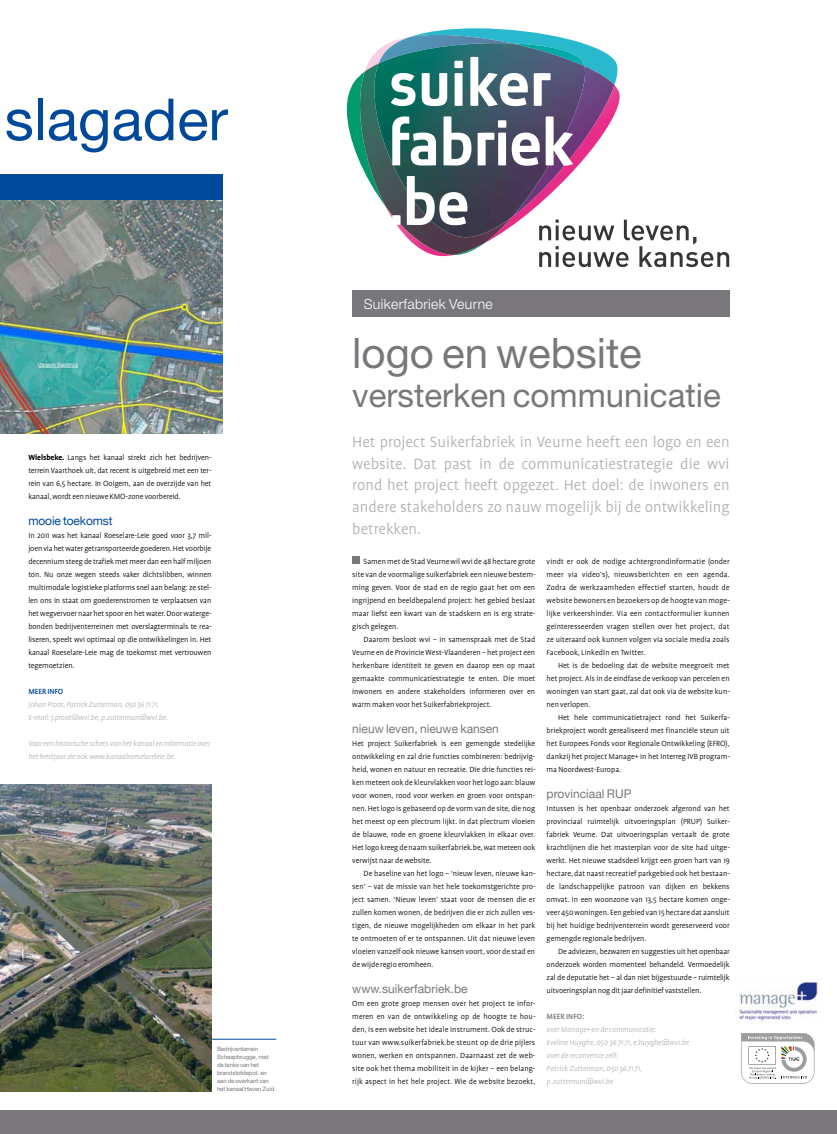
<style>
.page{position:relative;width:837px;height:1134px;background:#fff}
.page>*{position:absolute;margin:0;border:0;box-sizing:border-box;transform-origin:0 0}
.t1{font:58.2px "Helvetica Neue LT Std";color:#00499a}
.t2{font:42px "Helvetica Neue LT Std";color:#79777b}
.t3{font:33px "Helvetica Neue LT Std";color:#79777b}
.t4{font:300 16.9px/21.8px "Profile";color:#b3afb1;text-align:justify}
.t5{font:300 14px "Helvetica Neue LT Std";letter-spacing:.025em;color:#fff}
.t6{font:12px "Helvetica Neue";color:#79777b}
.t7{font:12px "Helvetica Neue";letter-spacing:-.01em;color:#00499a}
.t8{font:300 8.5px/13px "Profile";color:#000;text-align:justify}
.t9{font:italic 300 8.5px/13px "Profile";letter-spacing:-.01em;color:#b3afb1}
.t10{font:500 8.5px "Profile";color:#79777b}
.t11{font:500 8.5px "Profile";letter-spacing:-.01em;color:#00499a}
.t12{font:6px/8px "Helvetica Neue LT Std";letter-spacing:-.01em;color:#79777b}
.s1{font-weight:700}
</style>
<div class="page">
<div style="left:0;top:1110px;width:836px;height:24px;background:#79777b"></div>
<div style="left:0;top:174px;width:223px;height:26px;background:#00499a"></div>
<div style="left:352px;top:291px;width:377px;height:26px;background:#79777b"></div>
<div style="left:352px;top:557px;width:7px;height:7px;background:#79777b"></div>
<img style="left:0;top:200px;width:223px;height:234px">
<img style="left:0;top:785px;width:211px;height:306px">
<svg style="left:347px;top:28px;width:382px;height:239px"></svg>
<svg style="left:741px;top:1033px;width:73px;height:51px"></svg>
<img style="left:735px;top:979px;width:83px;height:42px">
<hr style="left:211px;top:1039px;width:65px;height:1px;background:#00499a">
<h1 class="t1" style="left:5px;top:85px;width:225px">slagader</h1>
<p class="t8" style="left:28px;top:451px;width:185px"><span class="s1">Wielsbeke.</span> Langs het kanaal strekt zich het bedrijven&shy;terrein Vaarthoek uit, dat recent is uitgebreid met een ter&shy;rein van 6,5 hectare. In Ooigem, aan de overzijde van het kanaal, wordt een nieuwe KMO-zone voorbereid.</p>
<h3 class="t7" style="left:28px;top:513px;width:86px">mooie toekomst</h3>
<p class="t8" style="left:28px;top:529px;width:185px">In 2011 was het kanaal Roeselare-Leie goed voor 3,7 mil&shy;joen via het water getransporteerde goederen. Het voorbije decennium steeg de trafiek met meer dan een half miljoen ton. Nu onze wegen steeds vaker dichtslibben, winnen multimodale logistieke platforms snel aan belang: ze stel&shy;len ons in staat om goederenstromen te verplaatsen van het wegvervoer naar het spoor en het water. Door waterge&shy;bonden bedrijventerreinen met overslagterminals te rea&shy;liseren, speelt wvi optimaal op die ontwikkelingen in. Het kanaal Roeselare-Leie mag de toekomst met vertrouwen tegemoetzien.</p>
<p class="t11" style="left:28px;top:687px;width:37px">MEER INFO</p>
<p class="t9" style="left:28px;top:698px;width:141px">Johan Proot, Patrick Zutterman, 050 36 71 71.<br>E-mail: j.proot@wvi.be, p.zutterman@wvi.be.</p>
<p class="t9" style="left:28px;top:737px;width:183px">Voor een historische schets van het kanaal en informatie over het feestjaar zie ook www.kanaalroeselareleie.be.</p>
<p class="t12" style="left:217px;top:1045px;width:60px">Bedrijventerrein<br>Schaapbrugge, met de tanks van het brandstofdepot, en aan de overkant van het kanaal Haven Zuid.</p>
<h3 class="t5" style="left:363px;top:295px;width:130px">Suikerfabriek Veurne</h3>
<h2 class="t2" style="left:352px;top:328px;width:291px">logo en website</h2>
<h3 class="t3" style="left:352px;top:376px;width:370px">versterken communicatie</h3>
<p class="t4" style="left:352px;top:431px;width:379px">Het project Suikerfabriek in Veurne heeft een logo en een website. Dat past in de communicatiestrategie die wvi rond het project heeft opgezet. Het doel: de inwoners en andere stakeholders zo nauw mogelijk bij de ontwikkeling betrekken.</p>
<p class="t8" style="left:352px;top:555px;width:185px;text-indent:11px">Samen met de Stad Veurne wil wvi de 48 hectare grote site van de voormalige suikerfabriek een nieuwe bestem&shy;ming geven. Voor de stad en de regio gaat het om een ingrijpend en beeldbepalend project: het gebied beslaat maar liefst een kwart van de stadskern en is erg strate&shy;gisch gelegen.</p>
<p class="t8" style="left:352px;top:633px;width:184px;text-indent:11px">Daarom besloot wvi – in samenspraak met de Stad Veurne en de Provincie West-Vlaanderen – het project een herkenbare identiteit te geven en daarop een op maat gemaakte communicatiestrategie te enten. Die moet inwoners en andere stakeholders informeren over en warm maken voor het Suikerfabriekproject.</p>
<h3 class="t6" style="left:352px;top:721px;width:148px">nieuw leven, nieuwe kansen</h3>
<p class="t8" style="left:352px;top:737px;width:185px">Het project Suikerfabriek is een gemengde stedelijke ontwikkeling en zal drie functies combineren: bedrijvig&shy;heid, wonen en natuur en recreatie. Die drie functies rei&shy;ken meteen ook de kleurvlakken voor het logo aan: blauw voor wonen, rood voor werken en groen voor ontspan&shy;nen. Het logo is gebaseerd op de vorm van de site, die nog het meest op een plectrum lijkt. In dat plectrum vloeien de blauwe, rode en groene kleurvlakken in elkaar over.<br>Het logo kreeg de naam suikerfabriek.be, wat meteen ook verwijst naar de website.</p>
<p class="t8" style="left:352px;top:867px;width:185px;text-indent:11px">De baseline van het logo – ‘nieuw leven, nieuwe kan&shy;sen’ – vat de missie van het hele toekomstgerichte pro&shy;ject samen. ‘Nieuw leven’ staat voor de mensen die er zullen komen wonen, de bedrijven die er zich zullen ves&shy;tigen, de nieuwe mogelijkheden om elkaar in het park te ontmoeten of er te ontspannen. Uit dat nieuwe leven vloeien vanzelf ook nieuwe kansen voort, voor de stad en de wijde regio eromheen.</p>
<h3 class="t6" style="left:352px;top:981px;width:117px">www.suikerfabriek.be</h3>
<p class="t8" style="left:352px;top:997px;width:185px">Om een grote groep mensen over het project te infor&shy;meren en van de ontwikkeling op de hoogte te hou&shy;den, is een website het ideale instrument. Ook de struc&shy;tuur van www.suikerfabriek.be steunt op de drie pijlers wonen, werken en ontspannen. Daarnaast zet de web&shy;site ook het thema mobiliteit in de kijker – een belang&shy;rijk aspect in het hele project. Wie de website bezoekt,</p>
<p class="t8" style="left:546px;top:555px;width:185px">vindt er ook de nodige achtergrondinformatie (onder meer via video’s), nieuwsberichten en een agenda.<br>Zodra de werkzaamheden effectief starten, houdt de website bewoners en bezoekers op de hoogte van moge&shy;lijke verkeershinder. Via een contactformulier kunnen geïnteresseerden vragen stellen over het project, dat ze uiteraard ook kunnen volgen via sociale media zoals Facebook, LinkedIn en Twitter.</p>
<p class="t8" style="left:546px;top:659px;width:185px;text-indent:11px">Het is de bedoeling dat de website meegroeit met het project. Als in de eindfase de verkoop van percelen en woningen van start gaat, zal dat ook via de website kun&shy;nen verlopen.</p>
<p class="t8" style="left:546px;top:711px;width:185px;text-indent:11px">Het hele communicatietraject rond het Suikerfa&shy;briekproject wordt gerealiseerd met financiële steun uit het Europees Fonds voor Regionale Ontwikkeling (EFRO), dankzij het project Manage+ in het Interreg IVB program&shy;ma Noordwest-Europa.</p>
<h3 class="t6" style="left:546px;top:786px;width:86px">provinciaal RUP</h3>
<p class="t8" style="left:546px;top:802px;width:185px">Intussen is het openbaar onderzoek afgerond van het provinciaal ruimtelijk uitvoeringsplan (PRUP) Suiker&shy;fabriek Veurne. Dat uitvoeringsplan vertaalt de grote krachtlijnen die het masterplan voor de site had uitge&shy;werkt. Het nieuwe stadsdeel krijgt een groen hart van 19 hectare, dat naast recreatief parkgebied ook het bestaan&shy;de landschappelijke patroon van dijken en bekkens omvat. In een woonzone van 13,5 hectare komen onge&shy;veer 450 woningen. Een gebied van 15 hectare dat aansluit bij het huidige bedrijventerrein wordt gereserveerd voor gemengde regionale bedrijven.</p>
<p class="t8" style="left:546px;top:945px;width:184px;text-indent:11px">De adviezen, bezwaren en suggesties uit het openbaar onderzoek worden momenteel behandeld. Vermoedelijk zal de deputatie het – al dan niet bijgestuurde – ruimtelijk uitvoeringsplan nog dit jaar definitief vaststellen.</p>
<p class="t10" style="left:546px;top:1012px;width:25px">MEER INFO</p>
<p class="t10" style="left:582px;top:1012px;width:4px">:</p>
<p class="t9" style="left:546px;top:1023px;width:144px">over Manage+ en de communicatie:<br>Eveline Huyghe, 050 36 71 71, e.huyghe@wvi.be over de reconversie zelf:<br>Patrick Zutterman, 050 36 71 71, p.zutterman@wvi.be</p>
</div>
